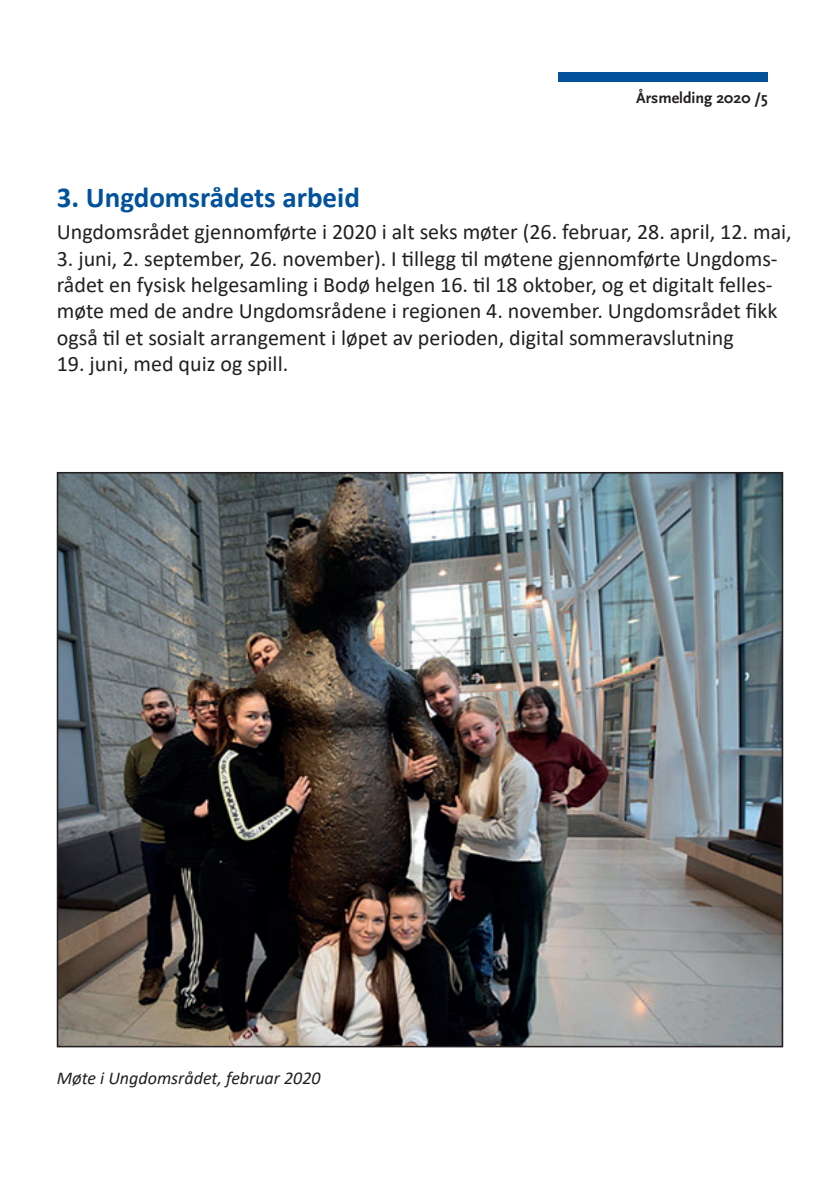
<style>
.page{position:relative;width:840px;height:1191px;background:#fff}
.page>*{position:absolute;margin:0;border:0;box-sizing:border-box;transform-origin:0 0}
.t1{font:700 29px "Calibri";color:#01529a}
.t2{font:22px/26.4px "Calibri";color:#231f20}
.t3{font:italic 18px "Calibri";color:#231f20}
.t4{font:700 16px "Scala Sans OT";color:#231f20}
</style>
<div class="page">
<div style="left:557px;top:72px;width:210px;height:9px;background:#01529b"></div>
<img style="left:60px;top:475px;width:719px;height:569px">
<p class="t4" style="left:636px;top:89px;width:133px">Årsmelding 2020 /5</p>
<h1 class="t1" style="left:57px;top:177px;width:304px">3. Ungdomsrådets arbeid</h1>
<p class="t2" style="left:57px;top:218px;width:736px">Ungdomsrådet gjennomførte i 2020 i alt seks møter (26. februar, 28. april, 12. mai,</p>
<p class="t2" style="left:57px;top:244px;width:722px">3. juni, 2. september, 26. november). I tillegg til møtene gjennomførte Ungdoms&shy;rådet en fysisk helgesamling i Bodø helgen 16. til 18 oktober, og et digitalt felles&shy;møte med de andre Ungdomsrådene i regionen 4. november. Ungdomsrådet fikk også til et sosialt arrangement i løpet av perioden, digital sommeravslutning</p>
<p class="t2" style="left:57px;top:350px;width:233px">19. juni, med quiz og spill.</p>
<p class="t3" style="left:57px;top:1065px;width:265px">Møte i Ungdomsrådet, februar 2020</p>
</div>
